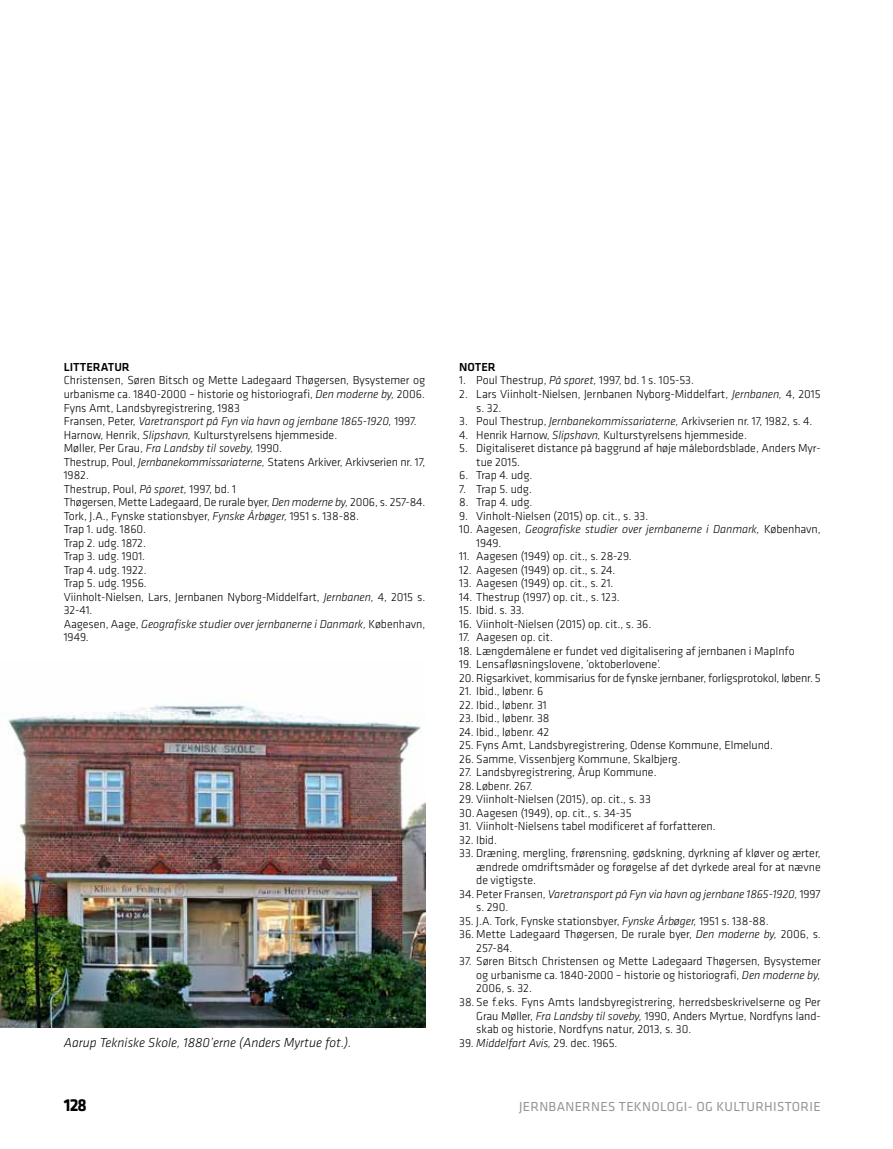
<style>
.page{position:relative;width:893px;height:1149px;background:#fff}
.page>*{position:absolute;margin:0;border:0;box-sizing:border-box;transform-origin:0 0}
.t1{font:700 18px "Klavika";color:#000}
.t2{font:italic 300 13.5px "Klavika";color:#000}
.t3{font:13.5px "Klavika";letter-spacing:.025em;color:#939598}
.t4{font:300 12px/13.5px "Klavika";letter-spacing:-.005em;color:#000}
.t5{font:italic 300 12px/13.5px "Klavika";letter-spacing:-.005em;color:#000}
.t6{font:500 12px "Klavika";color:#000}
.s1{font-style:italic}
.s2{font-style:normal}
</style>
<div class="page">
<img style="left:0;top:703px;width:425px;height:324px">
<p class="t6" style="left:459px;top:359px;width:38px">NOTER</p>
<p class="t4" style="left:459px;top:373px;width:236px">1. Poul Thestrup, <span class="s1">På sporet,</span> 1997, bd. 1 s. 105-53.</p>
<p class="t4" style="left:476px;top:387px;width:346px;text-indent:-17px">2. Lars Viinholt-Nielsen, Jernbanen Nyborg-Middelfart, <span class="s1">Jernbanen,</span> 4, 2015 s. 32.</p>
<p class="t4" style="left:459px;top:414px;width:355px">3. Poul Thestrup, <span class="s1">Jernbanekommissariaterne,</span> Arkivserien nr. 17, 1982, s. 4.</p>
<p class="t4" style="left:459px;top:427px;width:289px">4. Henrik Harnow, <span class="s1">Slipshavn,</span> Kulturstyrelsens hjemmeside.</p>
<p class="t4" style="left:476px;top:441px;width:346px;text-indent:-17px">5. Digitaliseret distance på baggrund af høje målebordsblade, Anders Myr&shy;tue 2015.</p>
<p class="t4" style="left:459px;top:468px;width:74px">6. Trap 4. udg.</p>
<p class="t4" style="left:459px;top:481px;width:74px">7. Trap 5. udg.</p>
<p class="t4" style="left:459px;top:495px;width:74px">8. Trap 4. udg.</p>
<p class="t4" style="left:459px;top:508px;width:190px">9. Vinholt-Nielsen (2015) op. cit., s. 33.</p>
<p class="t5" style="left:476px;top:522px;width:346px;text-indent:-17px"><span class="s2">10. Aagesen,</span> Geografiske studier over jernbanerne i Danmark, <span class="s2">København,<br>1949.</span></p>
<p class="t4" style="left:459px;top:549px;width:174px">11. Aagesen (1949) op. cit., s. 28-29.</p>
<p class="t4" style="left:459px;top:562px;width:157px">12. Aagesen (1949) op. cit., s. 24.</p>
<p class="t4" style="left:459px;top:576px;width:156px">13. Aagesen (1949) op. cit., s. 21.</p>
<p class="t4" style="left:459px;top:589px;width:162px">14. Thestrup (1997) op. cit., s. 123.</p>
<p class="t4" style="left:459px;top:603px;width:67px">15. Ibid. s. 33.</p>
<p class="t4" style="left:459px;top:616px;width:194px">16. Viinholt-Nielsen (2015) op. cit., s. 36.</p>
<p class="t4" style="left:459px;top:630px;width:95px">17. Aagesen op. cit.</p>
<p class="t4" style="left:459px;top:643px;width:337px">18. Længdemålene er fundet ved digitalisering af jernbanen i MapInfo</p>
<p class="t4" style="left:459px;top:657px;width:203px">19. Lensafløsningslovene, ’oktoberlovene’.</p>
<p class="t4" style="left:459px;top:670px;width:363px">20. Rigsarkivet, kommisarius for de fynske jernbaner, forligsprotokol, løbenr. 5</p>
<p class="t4" style="left:459px;top:684px;width:85px">21. Ibid., løbenr. 6</p>
<p class="t4" style="left:459px;top:697px;width:89px">22. Ibid., løbenr. 31</p>
<p class="t4" style="left:459px;top:711px;width:92px">23. Ibid., løbenr. 38</p>
<p class="t4" style="left:459px;top:724px;width:91px">24. Ibid., løbenr. 42</p>
<p class="t4" style="left:459px;top:738px;width:315px">25. Fyns Amt, Landsbyregistrering, Odense Kommune, Elmelund.</p>
<p class="t4" style="left:459px;top:751px;width:223px">26. Samme, Vissenbjerg Kommune, Skalbjerg.</p>
<p class="t4" style="left:459px;top:765px;width:199px">27. Landsbyregistrering, Årup Kommune.</p>
<p class="t4" style="left:459px;top:778px;width:75px">28. Løbenr. 267.</p>
<p class="t4" style="left:459px;top:792px;width:193px">29. Viinholt-Nielsen (2015), op. cit., s. 33<br>30.Aagesen (1949), op. cit., s. 34-35</p>
<p class="t4" style="left:459px;top:819px;width:258px">31. Viinholt-Nielsens tabel modificeret af forfatteren.</p>
<p class="t4" style="left:459px;top:832px;width:39px">32. Ibid.</p>
<p class="t4" style="left:476px;top:846px;width:346px;text-align:justify;text-indent:-17px">33. Dræning, mergling, frørensning, gødskning, dyrkning af kløver og ærter, ændrede omdriftsmåder og forøgelse af det dyrkede areal for at nævne de vigtigste.</p>
<p class="t5" style="left:476px;top:886px;width:346px;text-indent:-17px"><span class="s2">34. Peter Fransen,</span> Varetransport på Fyn via havn og jernbane 1865-1920, <span class="s2">1997 s. 290.</span></p>
<p class="t4" style="left:459px;top:913px;width:311px">35. J.A. Tork, Fynske stationsbyer, <span class="s1">Fynske Årbøger,</span> 1951 s. 138-88.</p>
<p class="t4" style="left:476px;top:927px;width:346px;text-indent:-17px">36. Mette Ladegaard Thøgersen, De rurale byer, <span class="s1">Den moderne by,</span> 2006, s.<br>257-84.</p>
<p class="t4" style="left:476px;top:954px;width:346px;text-align:justify;text-indent:-17px">37. Søren Bitsch Christensen og Mette Ladegaard Thøgersen, Bysystemer og urbanisme ca. 1840-2000 – historie og historiografi, <span class="s1">Den moderne by, </span>2006, s. 32.</p>
<p class="t4" style="left:476px;top:994px;width:346px;text-align:justify;text-indent:-17px">38. Se f.eks. Fyns Amts landsbyregistrering, herredsbeskrivelserne og Per Grau Møller, <span class="s1">Fra Landsby til soveby,</span> 1990, Anders Myrtue, Nordfyns land&shy;skab og historie, Nordfyns natur, 2013, s. 30.</p>
<p class="t6" style="left:64px;top:359px;width:67px">LITTERATUR</p>
<p class="t4" style="left:64px;top:373px;width:363px">Christensen, Søren Bitsch og Mette Ladegaard Thøgersen, Bysystemer og urbanisme ca. 1840-2000 – historie og historiografi, <span class="s1">Den moderne by,</span> 2006.<br>Fyns Amt, Landsbyregistrering, 1983<br>Fransen, Peter, <span class="s1">Varetransport på Fyn via havn og jernbane 1865-1920,</span> 1997.<br>Harnow, Henrik, <span class="s1">Slipshavn,</span> Kulturstyrelsens hjemmeside.<br>Møller, Per Grau, <span class="s1">Fra Landsby til soveby,</span> 1990.<br>Thestrup, Poul, <span class="s1">Jernbanekommissariaterne,</span> Statens Arkiver, Arkivserien nr. 17, 1982.<br>Thestrup, Poul, <span class="s1">På sporet,</span> 1997, bd. 1<br>Thøgersen, Mette Ladegaard, De rurale byer, <span class="s1">Den moderne by,</span> 2006, s. 257-84.<br>Tork, J.A., Fynske stationsbyer, <span class="s1">Fynske Årbøger,</span> 1951 s. 138-88.<br>Trap 1. udg. 1860.<br>Trap 2. udg. 1872.<br>Trap 3. udg. 1901.<br>Trap 4. udg. 1922.<br>Trap 5. udg. 1956.<br>Viinholt-Nielsen, Lars, Jernbanen Nyborg-Middelfart, <span class="s1">Jernbanen,</span> 4, 2015 s.<br>32-41.<br>Aagesen, Aage, <span class="s1">Geografiske studier over jernbanerne i Danmark,</span> København, 1949.</p>
<p class="t2" style="left:64px;top:1033px;width:289px">Aarup Tekniske Skole, 1880’erne (Anders Myrtue fot.).</p>
<p class="t4" style="left:459px;top:1035px;width:160px">39. <span class="s1">Middelfart Avis,</span> 29. dec. 1965.</p>
<h1 class="t1" style="left:64px;top:1092px;width:25px">128</h1>
<p class="t3" style="left:519px;top:1097px;width:303px">JERNBANERNES TEKNOLOGI- OG KULTURHISTORIE</p>
</div>
